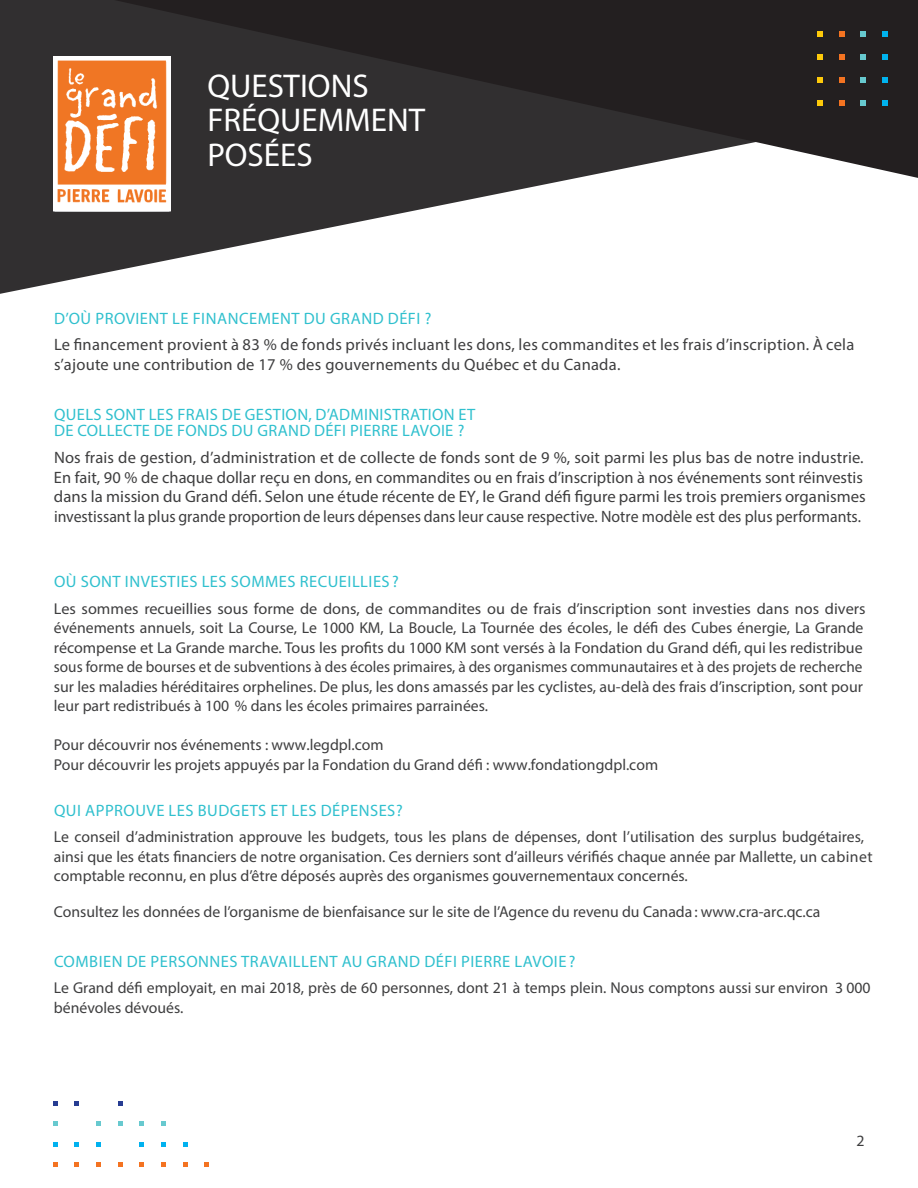
<style>
.page{position:relative;width:918px;height:1188px;background:#fff}
.page>*{position:absolute;margin:0;border:0;box-sizing:border-box;transform-origin:0 0}
.t1{font:600 33px/34.5px "Gibson";color:#fff}
.t2{font:16.5px/19.8px "Myriad Pro";color:#3e3e3f}
.t3{font:700 16.5px/16.5px "Myriad Pro";letter-spacing:.03em;color:#30c0ce}
.t4{font:15.75px/19.5px "Myriad Pro";color:#3e3e3f}
</style>
<div class="page">
<svg style="left:0;top:0;width:576px;height:294px;fill:#312f30"></svg>
<svg style="left:114px;top:0;width:804px;height:178px;background:#333031"></svg>
<svg style="left:118px;top:1101px;width:5px;height:5px"></svg>
<svg style="left:75px;top:1101px;width:4px;height:5px"></svg>
<svg style="left:53px;top:1101px;width:5px;height:5px"></svg>
<svg style="left:161px;top:1122px;width:5px;height:4px"></svg>
<svg style="left:140px;top:1122px;width:4px;height:4px"></svg>
<svg style="left:118px;top:1122px;width:5px;height:4px"></svg>
<svg style="left:96px;top:1122px;width:5px;height:4px"></svg>
<svg style="left:53px;top:1122px;width:5px;height:4px"></svg>
<svg style="left:183px;top:1142px;width:5px;height:5px"></svg>
<svg style="left:161px;top:1142px;width:5px;height:5px"></svg>
<svg style="left:140px;top:1142px;width:4px;height:5px"></svg>
<svg style="left:96px;top:1142px;width:5px;height:5px"></svg>
<svg style="left:75px;top:1142px;width:4px;height:5px"></svg>
<svg style="left:53px;top:1142px;width:5px;height:5px"></svg>
<svg style="left:205px;top:1162px;width:4px;height:5px"></svg>
<svg style="left:183px;top:1162px;width:5px;height:5px"></svg>
<svg style="left:161px;top:1162px;width:5px;height:5px"></svg>
<svg style="left:140px;top:1162px;width:4px;height:5px"></svg>
<svg style="left:118px;top:1162px;width:5px;height:5px"></svg>
<svg style="left:96px;top:1162px;width:5px;height:5px"></svg>
<svg style="left:75px;top:1162px;width:4px;height:5px"></svg>
<svg style="left:53px;top:1162px;width:5px;height:5px"></svg>
<svg style="left:883px;top:31px;width:5px;height:5px"></svg>
<svg style="left:883px;top:54px;width:5px;height:5px"></svg>
<svg style="left:883px;top:78px;width:5px;height:5px"></svg>
<svg style="left:883px;top:101px;width:5px;height:5px"></svg>
<svg style="left:861px;top:31px;width:5px;height:5px"></svg>
<svg style="left:861px;top:54px;width:5px;height:5px"></svg>
<svg style="left:861px;top:78px;width:5px;height:5px"></svg>
<svg style="left:861px;top:101px;width:5px;height:5px"></svg>
<svg style="left:839px;top:31px;width:5px;height:5px"></svg>
<svg style="left:839px;top:54px;width:5px;height:5px"></svg>
<svg style="left:839px;top:78px;width:5px;height:5px"></svg>
<svg style="left:839px;top:101px;width:5px;height:5px"></svg>
<svg style="left:817px;top:31px;width:5px;height:5px"></svg>
<svg style="left:817px;top:54px;width:5px;height:5px"></svg>
<svg style="left:817px;top:78px;width:5px;height:5px"></svg>
<svg style="left:817px;top:101px;width:5px;height:5px"></svg>
<img style="left:54px;top:57px;width:116px;height:154px">
<h1 class="t1" style="left:207px;top:68px;width:219px">QUESTIONS<br>FRÉQUEMMENT<br>POSÉES</h1>
<p class="t3" style="left:54px;top:310px;width:379px">D’OÙ PROVIENT LE FINANCEMENT DU GRAND DÉFI ?</p>
<p class="t2" style="left:54px;top:335px;width:802px">Le financement provient à 83 % de fonds privés incluant les dons, les commandites et les frais d’inscription. À cela s’ajoute une contribution de 17 % des gouvernements du Québec et du Canada.</p>
<p class="t3" style="left:54px;top:406px;width:423px">QUELS SONT LES FRAIS DE GESTION, D’ADMINISTRATION ET<br>DE COLLECTE DE FONDS DU GRAND DÉFI PIERRE LAVOIE ?</p>
<p class="t2" style="left:54px;top:447px;width:813px">Nos frais de gestion, d’administration et de collecte de fonds sont de 9 %, soit parmi les plus bas de notre industrie.<br>En fait, 90 % de chaque dollar reçu en dons, en commandites ou en frais d’inscription à nos événements sont réinvestis dans la mission du Grand défi. Selon une étude récente de EY, le Grand défi figure parmi les trois premiers organismes investissant la plus grande proportion de leurs dépenses dans leur cause respective. Notre modèle est des plus performants.</p>
<p class="t3" style="left:54px;top:573px;width:346px">OÙ SONT INVESTIES LES SOMMES RECUEILLIES?</p>
<p class="t4" style="left:54px;top:598px;width:813px">Les sommes recueillies sous forme de dons, de commandites ou de frais d’inscription sont investies dans nos divers événements annuels, soit La Course, Le 1000 KM, La Boucle, La Tournée des écoles, le défi des Cubes énergie, La Grande récompense et La Grande marche. Tous les profits du 1000 KM sont versés à la Fondation du Grand défi, qui les redistribue sous forme de bourses et de subventions à des écoles primaires, à des organismes communautaires et à des projets de recherche sur les maladies héréditaires orphelines. De plus, les dons amassés par les cyclistes, au-delà des frais d’inscription, sont pour leur part redistribués à 100 % dans les écoles primaires parrainées.</p>
<p class="t4" style="left:54px;top:735px;width:606px">Pour découvrir nos événements : www.legdpl.com<br>Pour découvrir les projets appuyés par la Fondation du Grand défi : www.fondationgdpl.com</p>
<p class="t3" style="left:54px;top:802px;width:350px">QUI APPROUVE LES BUDGETS ET LES DÉPENSES?</p>
<p class="t4" style="left:54px;top:827px;width:820px">Le conseil d’administration approuve les budgets, tous les plans de dépenses, dont l’utilisation des surplus budgétaires, ainsi que les états financiers de notre organisation. Ces derniers sont d’ailleurs vérifiés chaque année par Mallette, un cabinet comptable reconnu, en plus d’être déposés auprès des organismes gouvernementaux concernés.</p>
<p class="t4" style="left:54px;top:902px;width:768px">Consultez les données de l’organisme de bienfaisance sur le site de l’Agence du revenu du Canada : www.cra-arc.qc.ca</p>
<p class="t3" style="left:54px;top:953px;width:523px">COMBIEN DE PERSONNES TRAVAILLENT AU GRAND DÉFI PIERRE LAVOIE?</p>
<p class="t4" style="left:54px;top:978px;width:818px">Le Grand défi employait, en mai 2018, près de 60 personnes, dont 21 à temps plein. Nous comptons aussi sur environ 3 000 bénévoles dévoués.</p>
<p class="t4" style="left:856px;top:1130px;width:10px">2</p>
</div>
